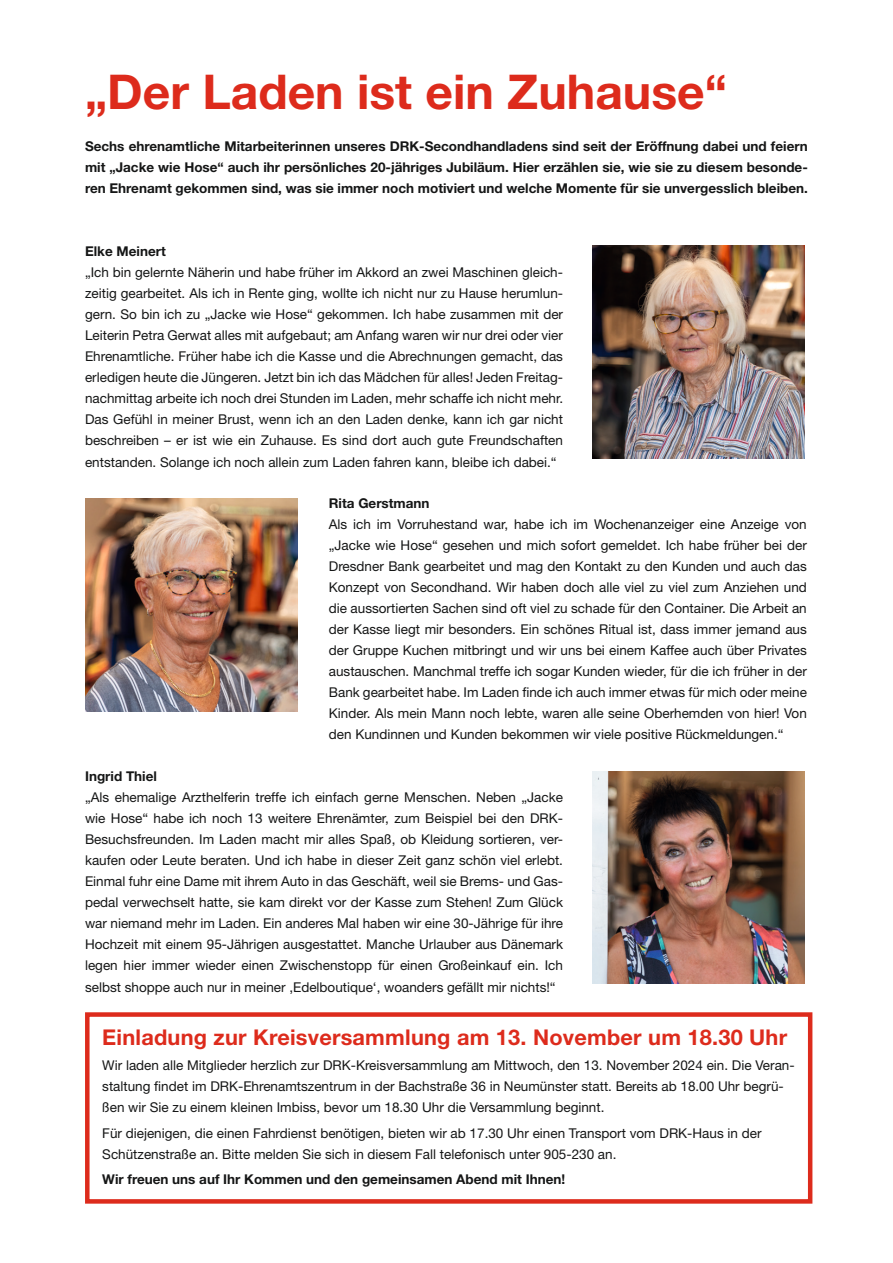
<style>
.page{position:relative;width:893px;height:1263px;background:#fff}
.page>*{position:absolute;margin:0;border:0;box-sizing:border-box;transform-origin:0 0}
.t1{font:700 48px "Helvetica Neue LT Std";color:#dd2b1c}
.t2{font:700 21.75px "Helvetica Neue LT Std";letter-spacing:.01em;color:#dd2b1c}
.t3{font:13.5px/21px "Helvetica Neue LT Std";color:#151616;text-align:justify}
.t4{font:700 13.5px/21px "Helvetica Neue LT Std";color:#151616;text-align:justify}
</style>
<div class="page">
<img style="left:85px;top:499px;width:213px;height:212px">
<img style="left:592px;top:771px;width:213px;height:213px">
<img style="left:592px;top:246px;width:213px;height:213px">
<div style="left:85px;top:1012px;width:727px;height:192px;border:4px solid #dd2b1c"></div>
<h1 class="t1" style="left:85px;top:62px;width:643px">„Der Laden ist ein Zuhause“</h1>
<p class="t4" style="left:85px;top:136px;width:724px">Sechs ehrenamtliche Mitarbeiterinnen unseres DRK-Secondhandladens sind seit der Eröffnung dabei und feiern mit „Jacke wie Hose“ auch ihr persönliches 20-jähriges Jubiläum. Hier erzählen sie, wie sie zu diesem besonde&shy;ren Ehrenamt gekommen sind, was sie immer noch motiviert und welche Momente für sie unvergesslich bleiben.</p>
<p class="t4" style="left:85px;top:241px;width:82px">Elke Meinert</p>
<p class="t3" style="left:85px;top:262px;width:480px">„Ich bin gelernte Näherin und habe früher im Akkord an zwei Maschinen gleich&shy;zeitig gearbeitet. Als ich in Rente ging, wollte ich nicht nur zu Hause herumlun&shy;gern. So bin ich zu „Jacke wie Hose“ gekommen. Ich habe zusammen mit der Leiterin Petra Gerwat alles mit aufgebaut; am Anfang waren wir nur drei oder vier Ehrenamtliche. Früher habe ich die Kasse und die Abrechnungen gemacht, das erledigen heute die Jüngeren. Jetzt bin ich das Mädchen für alles! Jeden Freitag&shy;nachmittag arbeite ich noch drei Stunden im Laden, mehr schaffe ich nicht mehr.<br>Das Gefühl in meiner Brust, wenn ich an den Laden denke, kann ich gar nicht beschreiben – er ist wie ein Zuhause. Es sind dort auch gute Freundschaften entstanden. Solange ich noch allein zum Laden fahren kann, bleibe ich dabei.“</p>
<p class="t4" style="left:329px;top:493px;width:102px">Rita Gerstmann</p>
<p class="t3" style="left:329px;top:514px;width:480px">Als ich im Vorruhestand war, habe ich im Wochenanzeiger eine Anzeige von „Jacke wie Hose“ gesehen und mich sofort gemeldet. Ich habe früher bei der Dresdner Bank gearbeitet und mag den Kontakt zu den Kunden und auch das Konzept von Secondhand. Wir haben doch alle viel zu viel zum Anziehen und die aussortierten Sachen sind oft viel zu schade für den Container. Die Arbeit an der Kasse liegt mir besonders. Ein schönes Ritual ist, dass immer jemand aus der Gruppe Kuchen mitbringt und wir uns bei einem Kaffee auch über Privates austauschen. Manchmal treffe ich sogar Kunden wieder, für die ich früher in der Bank gearbeitet habe. Im Laden finde ich auch immer etwas für mich oder meine Kinder. Als mein Mann noch lebte, waren alle seine Oberhemden von hier! Von den Kundinnen und Kunden bekommen wir viele positive Rückmeldungen.“</p>
<p class="t4" style="left:85px;top:766px;width:73px">Ingrid Thiel</p>
<p class="t3" style="left:85px;top:787px;width:480px">„Als ehemalige Arzthelferin treffe ich einfach gerne Menschen. Neben „Jacke wie Hose“ habe ich noch 13 weitere Ehrenämter, zum Beispiel bei den DRK-Besuchsfreunden. Im Laden macht mir alles Spaß, ob Kleidung sortieren, ver&shy;kaufen oder Leute beraten. Und ich habe in dieser Zeit ganz schön viel erlebt.<br>Einmal fuhr eine Dame mit ihrem Auto in das Geschäft, weil sie Brems- und Gas&shy;pedal verwechselt hatte, sie kam direkt vor der Kasse zum Stehen! Zum Glück war niemand mehr im Laden. Ein anderes Mal haben wir eine 30-Jährige für ihre Hochzeit mit einem 95-Jährigen ausgestattet. Manche Urlauber aus Dänemark legen hier immer wieder einen Zwischenstopp für einen Großeinkauf ein. Ich selbst shoppe auch nur in meiner ‚Edelboutique‘, woanders gefällt mir nichts!“</p>
<h2 class="t2" style="left:102px;top:1024px;width:686px">Einladung zur Kreisversammlung am 13. November um 18.30 Uhr</h2>
<p class="t3" style="left:102px;top:1055px;width:694px;text-align:left">Wir laden alle Mitglieder herzlich zur DRK-Kreisversammlung am Mittwoch, den 13. November 2024 ein. Die Veran&shy;staltung findet im DRK-Ehrenamtszentrum in der Bachstraße 36 in Neumünster statt. Bereits ab 18.00 Uhr begrü&shy;ßen wir Sie zu einem kleinen Imbiss, bevor um 18.30 Uhr die Versammlung beginnt.</p>
<p class="t3" style="left:102px;top:1122px;width:661px">Für diejenigen, die einen Fahrdienst benötigen, bieten wir ab 17.30 Uhr einen Transport vom DRK-Haus in der<br>Schützenstraße an. Bitte melden Sie sich in diesem Fall telefonisch unter 905-230 an.</p>
<p class="t4" style="left:102px;top:1168px;width:464px">Wir freuen uns auf Ihr Kommen und den gemeinsamen Abend mit Ihnen!</p>
</div>
